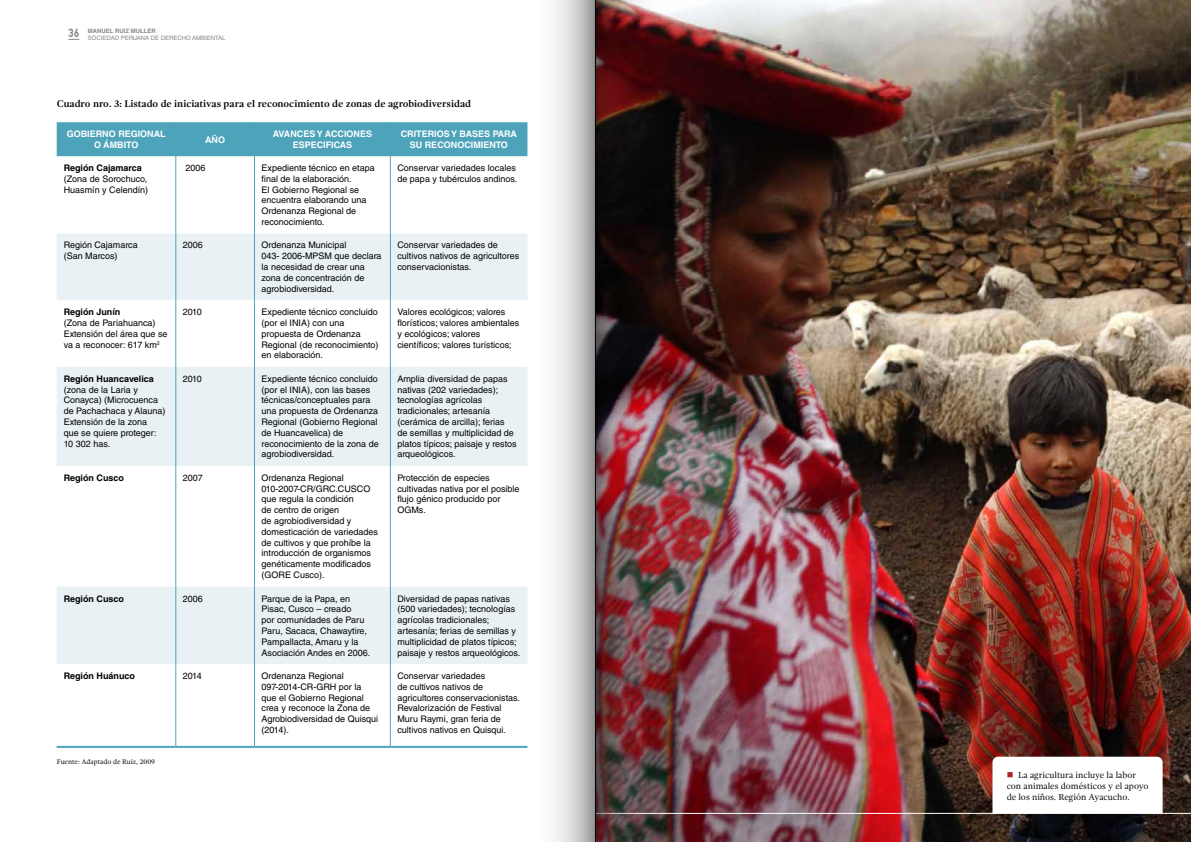
<style>
.page{position:relative;width:1191px;height:842px;background:#fff}
.page>*{position:absolute;margin:0;border:0;box-sizing:border-box;transform-origin:0 0}
.t1{font:500 12px "PF Din Text Cond Pro";color:#878787}
.t2{font:700 10px "Gandhi Serif";color:#000}
.t3{font:9px/10.8px "Helvetica LT Std";color:#000}
.t4{font:700 9px/10.8px "Helvetica LT Std";color:#fff;text-align:center}
.t5{font:9px/10.8px "Gandhi Serif";letter-spacing:-.005em;color:#000}
.t6{font:700 9px "Helvetica LT Std";color:#000}
.t7{font:7px "Gandhi Serif";color:#000}
.t8{font:6px "Helvetica LT Std";color:#878787}
.t9{font:700 6px "Helvetica LT Std";color:#878787}
</style>
<div class="page">
<div style="left:57px;top:122px;width:470px;height:34px;background:#4da3ba"></div>
<svg style="left:57px;top:156px;width:470px;height:590px"></svg>
<svg style="left:57px;top:233px;width:470px;height:431px;fill:#e9f1f5"></svg>
<hr style="left:175px;top:122px;width:1px;height:34px;background:#4da3ba">
<hr style="left:254px;top:122px;width:1px;height:34px;background:#4da3ba">
<hr style="left:390px;top:122px;width:1px;height:34px;background:#4da3ba">
<hr style="left:175px;top:156px;width:1px;height:77px;background:#4da3ba">
<hr style="left:254px;top:156px;width:1px;height:77px;background:#4da3ba">
<hr style="left:390px;top:156px;width:1px;height:77px;background:#4da3ba">
<hr style="left:175px;top:233px;width:1px;height:67px;background:#4da3ba">
<hr style="left:254px;top:233px;width:1px;height:67px;background:#4da3ba">
<hr style="left:390px;top:233px;width:1px;height:67px;background:#4da3ba">
<hr style="left:175px;top:300px;width:1px;height:67px;background:#4da3ba">
<hr style="left:254px;top:300px;width:1px;height:67px;background:#4da3ba">
<hr style="left:390px;top:300px;width:1px;height:67px;background:#4da3ba">
<hr style="left:175px;top:367px;width:1px;height:99px;background:#4da3ba">
<hr style="left:254px;top:367px;width:1px;height:99px;background:#4da3ba">
<hr style="left:390px;top:367px;width:1px;height:99px;background:#4da3ba">
<hr style="left:175px;top:466px;width:1px;height:121px;background:#4da3ba">
<hr style="left:254px;top:466px;width:1px;height:121px;background:#4da3ba">
<hr style="left:390px;top:466px;width:1px;height:121px;background:#4da3ba">
<hr style="left:175px;top:587px;width:1px;height:77px;background:#4da3ba">
<hr style="left:254px;top:587px;width:1px;height:77px;background:#4da3ba">
<hr style="left:390px;top:587px;width:1px;height:77px;background:#4da3ba">
<hr style="left:175px;top:664px;width:1px;height:82px;background:#4da3ba">
<hr style="left:254px;top:664px;width:1px;height:82px;background:#4da3ba">
<hr style="left:390px;top:664px;width:1px;height:82px;background:#4da3ba">
<hr style="left:57px;top:746px;width:119px;height:2px;background:#4da3ba">
<hr style="left:176px;top:746px;width:78px;height:2px;background:#4da3ba">
<hr style="left:254px;top:746px;width:136px;height:2px;background:#4da3ba">
<hr style="left:390px;top:746px;width:137px;height:2px;background:#4da3ba">
<img style="left:663px;top:0;width:528px;height:842px">
<hr style="left:595px;top:813px;width:596px;height:1px;background:#fff">
<svg style="left:527px;top:0;width:68px;height:842px"></svg>
<img style="left:596px;top:0;width:67px;height:842px">
<hr style="left:595px;top:0;width:1px;height:842px;background:#000">
<svg style="left:992px;top:757px;width:170px;height:56px"></svg>
<h1 class="t1" style="left:68px;top:25px;width:13px">36</h1>
<p class="t9" style="left:88px;top:27px;width:69px">MANUEL RUIZ MULLER</p>
<p class="t8" style="left:88px;top:34px;width:139px">SOCIEDAD PERUANA DE DERECHO AMBIENTAL</p>
<p class="t2" style="left:57px;top:98px;width:416px">Cuadro nro. 3: Listado de iniciativas para el reconocimiento de zonas de agrobiodiversidad</p>
<p class="t4" style="left:67px;top:128px;width:100px">GOBIERNO REGIONAL<br>O ÁMBITO</p>
<p class="t4" style="left:205px;top:134px;width:21px">AÑO</p>
<p class="t4" style="left:273px;top:128px;width:101px">AVANCES Y ACCIONES<br>ESPECIFICAS</p>
<p class="t4" style="left:401px;top:128px;width:118px">CRITERIOS Y BASES PARA<br>SU RECONOCIMIENTO</p>
<p class="t6" style="left:64px;top:162px;width:80px">Región Cajamarca</p>
<p class="t3" style="left:64px;top:173px;width:86px">(Zona de Sorochuco,<br>Huasmín y Celendín)</p>
<p class="t3" style="left:185px;top:162px;width:22px">2006</p>
<p class="t3" style="left:261px;top:162px;width:115px">Expediente técnico en etapa final de la elaboración.<br>El Gobierno Regional se encuentra elaborando una<br>Ordenanza Regional de reconocimiento.</p>
<p class="t3" style="left:397px;top:162px;width:121px">Conservar variedades locales de papa y tubérculos andinos.</p>
<p class="t3" style="left:64px;top:240px;width:75px">Región Cajamarca (San Marcos)</p>
<p class="t3" style="left:183px;top:240px;width:22px">2006</p>
<p class="t3" style="left:261px;top:240px;width:121px">Ordenanza Municipal<br>043- 2006-MPSM que declara la necesidad de crear una zona de concentración de agrobiodiversidad.</p>
<p class="t3" style="left:397px;top:240px;width:123px">Conservar variedades de cultivos nativos de agricultores conservacionistas.</p>
<p class="t6" style="left:64px;top:306px;width:58px">Región Junín</p>
<p class="t3" style="left:64px;top:317px;width:105px">(Zona de Pariahuanca)<br>Extensión del área que se va a reconocer: 617 km<sup>2</sup></p>
<p class="t3" style="left:183px;top:306px;width:20px">2010</p>
<p class="t3" style="left:261px;top:306px;width:118px">Expediente técnico concluido (por el INIA) con una propuesta de Ordenanza<br>Regional (de reconocimiento) en elaboración.</p>
<p class="t3" style="left:397px;top:306px;width:123px">Valores ecológicos; valores florísticos; valores ambientales y ecológicos; valores científicos; valores turísticos;</p>
<p class="t6" style="left:64px;top:373px;width:92px">Región Huancavelica</p>
<p class="t3" style="left:64px;top:384px;width:103px">(zona de la Laria y<br>Conayca) (Microcuenca de Pachachaca y Alauna)<br>Extensión de la zona<br>que se quiere proteger:<br>10 302 has.</p>
<p class="t3" style="left:183px;top:373px;width:20px">2010</p>
<p class="t3" style="left:261px;top:373px;width:119px">Expediente técnico concluido (por el INIA), con las bases técnicas/conceptuales para una propuesta de Ordenanza<br>Regional (Gobierno Regional de Huancavelica) de reconocimiento de la zona de agrobiodiversidad.</p>
<p class="t3" style="left:397px;top:373px;width:121px">Amplia diversidad de papas nativas (202 variedades); tecnologías agrícolas tradicionales; artesanía (cerámica de arcilla); ferias de semillas y multiplicidad de platos típicos; paisaje y restos arqueológicos.</p>
<p class="t6" style="left:64px;top:472px;width:62px">Región Cusco</p>
<p class="t3" style="left:183px;top:472px;width:22px">2007</p>
<p class="t3" style="left:261px;top:472px;width:118px">Ordenanza Regional<br>010-2007-CR/GRC.CUSCO que regula la condición<br>de centro de origen<br>de agrobiodiversidad y domesticación de variedades de cultivos y que prohíbe la introducción de organismos genéticamente modificados (GORE Cusco).</p>
<p class="t3" style="left:397px;top:472px;width:123px">Protección de especies cultivadas nativa por el posible flujo génico producido por<br>OGMs.</p>
<p class="t6" style="left:64px;top:593px;width:62px">Región Cusco</p>
<p class="t3" style="left:183px;top:593px;width:22px">2006</p>
<p class="t3" style="left:261px;top:593px;width:110px">Parque de la Papa, en<br>Pisac, Cusco – creado<br>por comunidades de Paru<br>Paru, Sacaca, Chawaytire,<br>Pampallacta, Amaru y la<br>Asociación Andes en 2006.</p>
<p class="t3" style="left:397px;top:593px;width:124px">Diversidad de papas nativas (500 variedades); tecnologías agrícolas tradicionales; artesanía; ferias de semillas y multiplicidad de platos típicos; paisaje y restos arqueológicos.</p>
<p class="t6" style="left:64px;top:670px;width:73px">Región Huánuco</p>
<p class="t3" style="left:183px;top:670px;width:20px">2014</p>
<p class="t3" style="left:261px;top:670px;width:118px">Ordenanza Regional<br>097-2014-CR-GRH por la que el Gobierno Regional crea y reconoce la Zona de<br>Agrobiodiversidad de Quisqui (2014).</p>
<p class="t3" style="left:397px;top:670px;width:124px">Conservar variedades<br>de cultivos nativos de agricultores conservacionistas.<br>Revalorización de Festival<br>Muru Raymi, gran feria de cultivos nativos en Quisqui.</p>
<p class="t7" style="left:57px;top:757px;width:100px">Fuente: Adaptado de Ruiz, 2009</p>
<p class="t5" style="left:1006px;top:770px;width:143px;text-indent:11px">La agricultura incluye la labor con animales domésticos y el apoyo de los niños. Región Ayacucho.</p>
</div>
